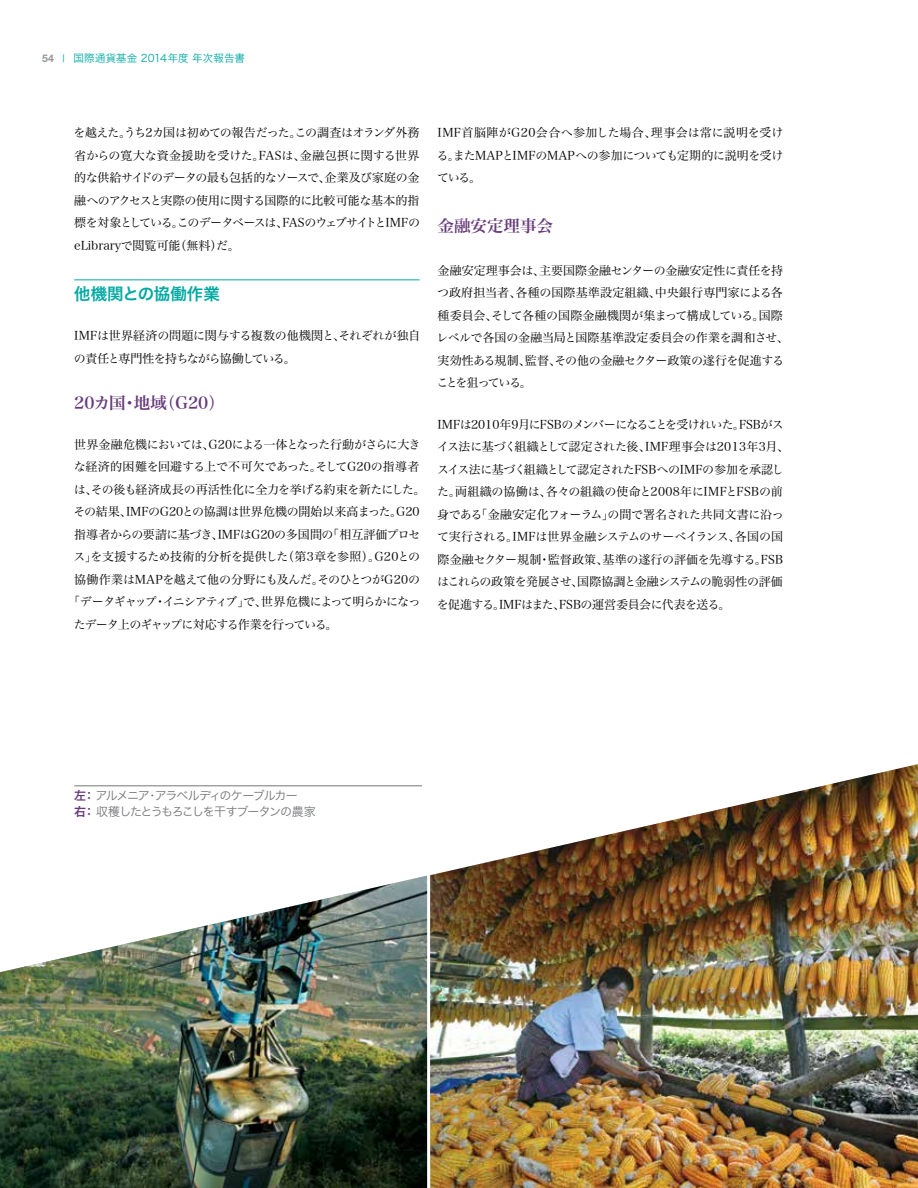
<style>
.page{position:relative;width:918px;height:1188px;background:#fff}
.page>*{position:absolute;margin:0;border:0;box-sizing:border-box;transform-origin:0 0}
.t1{font:16.5px "Hira Min Pro W6";color:#673b7a}
.t2{font:16.5px "Hira Kaku Pro W6";color:#00a9a2}
.t3{font:12px/22.5px "Hira Min Pro W3";letter-spacing:-.025em;color:#000}
.t4{font:12px/16.5px "Hira Kaku Pro W3";letter-spacing:-.1em;color:#757678}
.t5{font:12px "Hira Min Pro W3";letter-spacing:.005em;color:#000}
.t6{font:12px "Hira Min Pro W3";letter-spacing:-.085em;color:#000}
.t7{font:12px "Hira Min Pro W3";letter-spacing:-.06em;color:#000}
.t8{font:12px "Hira Min Pro W3";letter-spacing:-.005em;color:#000}
.t9{font:12px "Hira Min Pro W3";letter-spacing:-.08em;color:#000}
.t10{font:10.5px "Hira Kaku Pro W3";letter-spacing:.01em;color:#00a9a2}
.s1{font-family:"Helvetica Neue";font-weight:700;color:#939598}
.s2{font-family:"Helvetica Neue"}
.s3{font-family:"Hira Kaku Pro W6";color:#673b7a}
</style>
<div class="page">
<hr style="left:74px;top:279px;width:346px;height:1px;background:#00a9a2">
<img style="left:0;top:875px;width:427px;height:313px">
<img style="left:430px;top:764px;width:488px;height:424px">
<hr style="left:74px;top:785px;width:348px;height:1px;background:#757678">
<p class="t10" style="left:42px;top:49px;width:204px"><span class="s1">54</span> <span class="s2">|</span> 国際通貨基金 2014年度 年次報告書</p>
<p class="t3" style="left:74px;top:121px;width:348px;text-align:justify">を越えた。うち2カ国は初めての報告だった。この調査はオランダ外務省からの寛大な資金援助を受けた。FASは、金融包摂に関する世界的な供給サイドのデータの最も包括的なソースで、企業及び家庭の金融へのアクセスと実際の使用に関する国際的に比較可能な基本的指標を対象としている。このデータベースは、FASのウェブサイトとIMFのeLibraryで閲覧可能（無料）だ。</p>
<h1 class="t2" style="left:74px;top:279px;width:147px">他機関との協働作業</h1>
<p class="t3" style="left:74px;top:323px;width:348px">IMFは世界経済の問題に関与する複数の他機関と、それぞれが独自の責任と専門性を持ちながら協働している。</p>
<h1 class="t1" style="left:74px;top:388px;width:152px">20カ国・地域（G20）</h1>
<p class="t7" style="left:74px;top:434px;width:348px">世界金融危機においては、G20による一体となった行動がさらに大き</p>
<p class="t8" style="left:74px;top:457px;width:347px">な経済的困難を回避する上で不可欠であった。そしてG20の指導者</p>
<p class="t3" style="left:74px;top:477px;width:353px">は、その後も経済成長の再活性化に全力を挙げる約束を新たにした。</p>
<p class="t5" style="left:73px;top:502px;width:348px">その結果、IMFのG20との協調は世界危機の開始以来高まった。G20</p>
<p class="t3" style="left:74px;top:522px;width:348px">指導者からの要請に基づき、IMFはG20の多国間の「相互評価プロセ</p>
<p class="t3" style="left:74px;top:544px;width:348px">ス」を支援するため技術的分析を提供した（第3章を参照）。G20との</p>
<p class="t3" style="left:74px;top:567px;width:347px">協働作業はMAPを越えて他の分野にも及んだ。そのひとつがG20の</p>
<p class="t6" style="left:68px;top:592px;width:354px">「データギャップ・イニシアティブ」で、世界危機によって明らかになっ</p>
<p class="t9" style="left:74px;top:614px;width:265px">たデータ上のギャップに対応する作業を行っている。</p>
<p class="t3" style="left:437px;top:121px;width:349px;text-align:justify">IMF首脳陣がG20会合へ参加した場合、理事会は常に説明を受ける。またMAPとIMFのMAPへの参加についても定期的に説明を受けている。</p>
<h1 class="t1" style="left:438px;top:211px;width:117px">金融安定理事会</h1>
<p class="t3" style="left:437px;top:258px;width:354px">金融安定理事会は、主要国際金融センターの金融安定性に責任を持つ政府担当者、各種の国際基準設定組織、中央銀行専門家による各種委員会、そして各種の国際金融機関が集まって構成している。国際レベルで各国の金融当局と国際基準設定委員会の作業を調和させ、実効性ある規制、監督、その他の金融セクター政策の遂行を促進することを狙っている。</p>
<p class="t3" style="left:437px;top:412px;width:354px">IMFは2010年9月にFSBのメンバーになることを受けれいた。FSBがスイス法に基づく組織として認定された後、IMF理事会は2013年3月、スイス法に基づく組織として認定されたFSBへのIMFの参加を承認した。両組織の協働は、各々の組織の使命と2008年にIMFとFSBの前身である「金融安定化フォーラム」の間で署名された共同文書に沿って実行される。IMFは世界金融システムのサーベイランス、各国の国際金融セクター規制・監督政策、基準の遂行の評価を先導する。FSBはこれらの政策を発展させ、国際協調と金融システムの脆弱性の評価を促進する。IMFはまた、FSBの運営委員会に代表を送る。</p>
<p class="t4" style="left:74px;top:786px;width:243px"><span class="s3">左：</span> アルメニア・アラベルディのケーブルカー<br><span class="s3">右：</span> 収穫したとうもろこしを干すブータンの農家</p>
</div>
